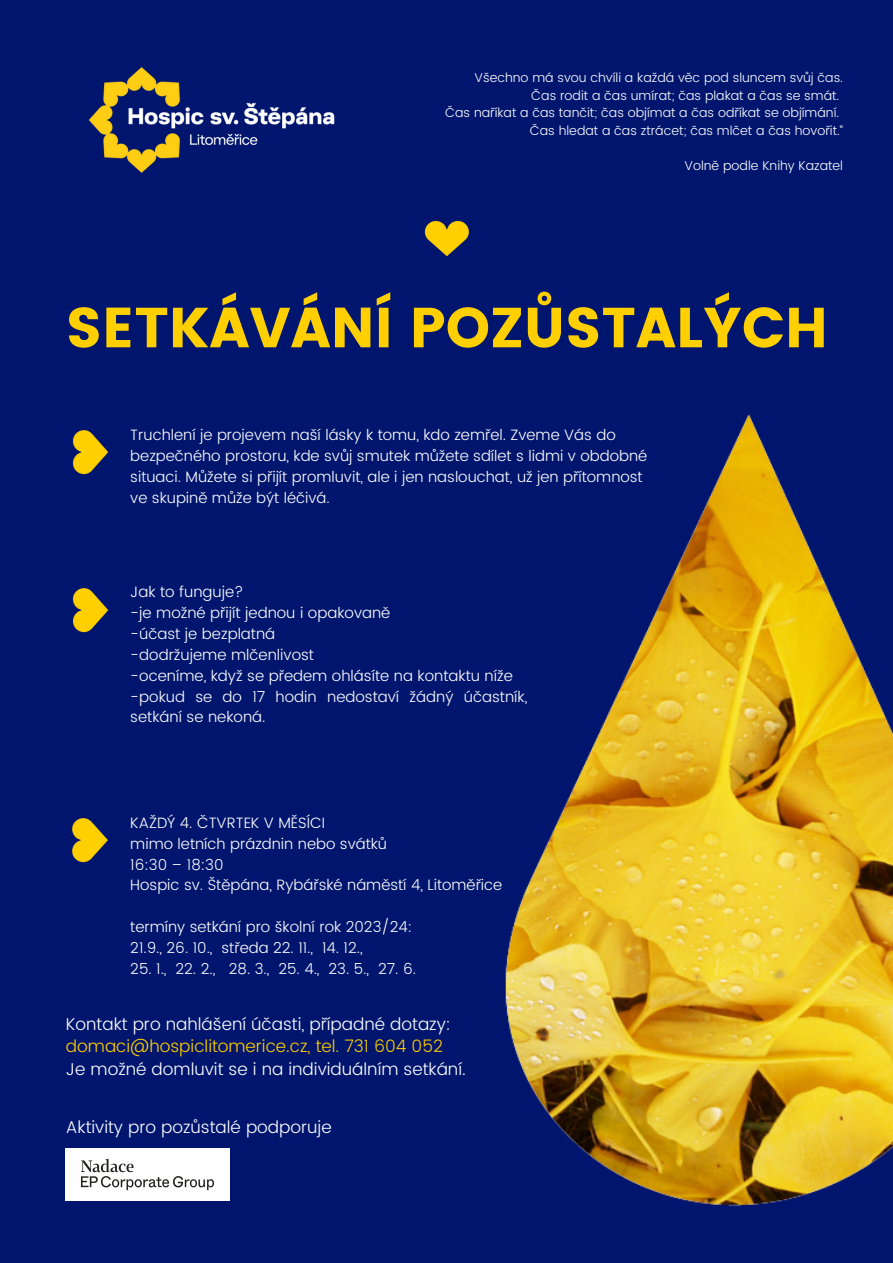
<style>
.page{position:relative;width:893px;height:1263px;background:#00156d}
.page>*{position:absolute;margin:0;border:0;box-sizing:border-box;transform-origin:0 0}
.t1{font:56.4px "Poppins";color:#ffcf00}
.t2{font:300 17.02px "Poppins";color:#fff}
.t3{font:300 17.02px "Poppins";color:#ffcf00}
.t4{font:300 15.08px/20.9px "Poppins";color:#fff}
.t5{font:300 15px/20.9px "Poppins";color:#fff}
.t6{font:300 12.75px "Poppins";color:#fff}
</style>
<div class="page">
<img style="left:505px;top:414px;width:388px;height:792px">
<img style="left:89px;top:67px;width:246px;height:106px">
<img style="left:73px;top:430px;width:36px;height:45px">
<img style="left:424px;top:221px;width:45px;height:36px">
<img style="left:73px;top:588px;width:36px;height:45px">
<img style="left:72px;top:818px;width:36px;height:45px">
<img style="left:66px;top:1148px;width:164px;height:52px">
<p class="t6" style="left:474px;top:70px;width:370px">Všechno má svou chvíli a každá věc pod sluncem svůj čas.</p>
<p class="t6" style="left:531px;top:88px;width:309px">Čas rodit a čas umírat; čas plakat a čas se smát.</p>
<p class="t6" style="left:445px;top:105px;width:395px">Čas naříkat a čas tančit; čas objímat a čas odříkat se objímání.</p>
<p class="t6" style="left:530px;top:123px;width:315px">Čas hledat a čas ztrácet; čas mlčet a čas hovořit.“</p>
<p class="t6" style="left:684px;top:158px;width:160px">Volně podle Knihy Kazatel</p>
<p class="t1" style="left:66px;top:295px;width:764px">SETKÁVÁNÍ POZŮSTALÝCH</p>
<p class="t5" style="left:130px;top:424px;width:518px">Truchlení je projevem naší lásky k tomu, kdo zemřel. Zveme Vás do bezpečného prostoru, kde svůj smutek můžete sdílet s lidmi v obdobné situaci. Můžete si přijít promluvit, ale i jen naslouchat, už jen přítomnost ve skupině může být léčivá.</p>
<p class="t4" style="left:130px;top:582px;width:115px">Jak to funguje?</p>
<p class="t4" style="left:130px;top:603px;width:262px">-je možné přijít jednou i opakovaně</p>
<p class="t4" style="left:130px;top:623px;width:146px">-účast je bezplatná</p>
<p class="t4" style="left:130px;top:644px;width:185px">-dodržujeme mlčenlivost</p>
<p class="t4" style="left:130px;top:665px;width:384px">-oceníme, když se předem ohlásíte na kontaktu níže</p>
<p class="t4" style="left:130px;top:686px;width:398px">-pokud se do 17 hodin nedostaví žádný účastník, setkání se nekoná.</p>
<p class="t5" style="left:130px;top:812px;width:196px">KAŽDÝ 4. ČTVRTEK V MĚSÍCI</p>
<p class="t5" style="left:130px;top:833px;width:258px">mimo letních prázdnin nebo svátků</p>
<p class="t5" style="left:130px;top:854px;width:95px">16:30 – 18:30</p>
<p class="t5" style="left:130px;top:875px;width:373px">Hospic sv. Štěpána, Rybářské náměstí 4, Litoměřice</p>
<p class="t5" style="left:130px;top:916px;width:284px">termíny setkání pro školní rok 2023/24:</p>
<p class="t5" style="left:130px;top:937px;width:234px">21.9., 26. 10., středa 22. 11., 14. 12.,</p>
<p class="t5" style="left:130px;top:958px;width:287px">25. 1., 22. 2., 28. 3., 25. 4., 23. 5., 27. 6.</p>
<p class="t2" style="left:66px;top:1014px;width:386px">Kontakt pro nahlášení účasti, případné dotazy:</p>
<p class="t3" style="left:66px;top:1036px;width:378px">domaci@hospiclitomerice.cz, tel. 731 604 052</p>
<p class="t2" style="left:66px;top:1059px;width:401px">Je možné domluvit se i na individuálním setkání.</p>
<p class="t2" style="left:66px;top:1117px;width:267px">Aktivity pro pozůstalé podporuje</p>
</div>
